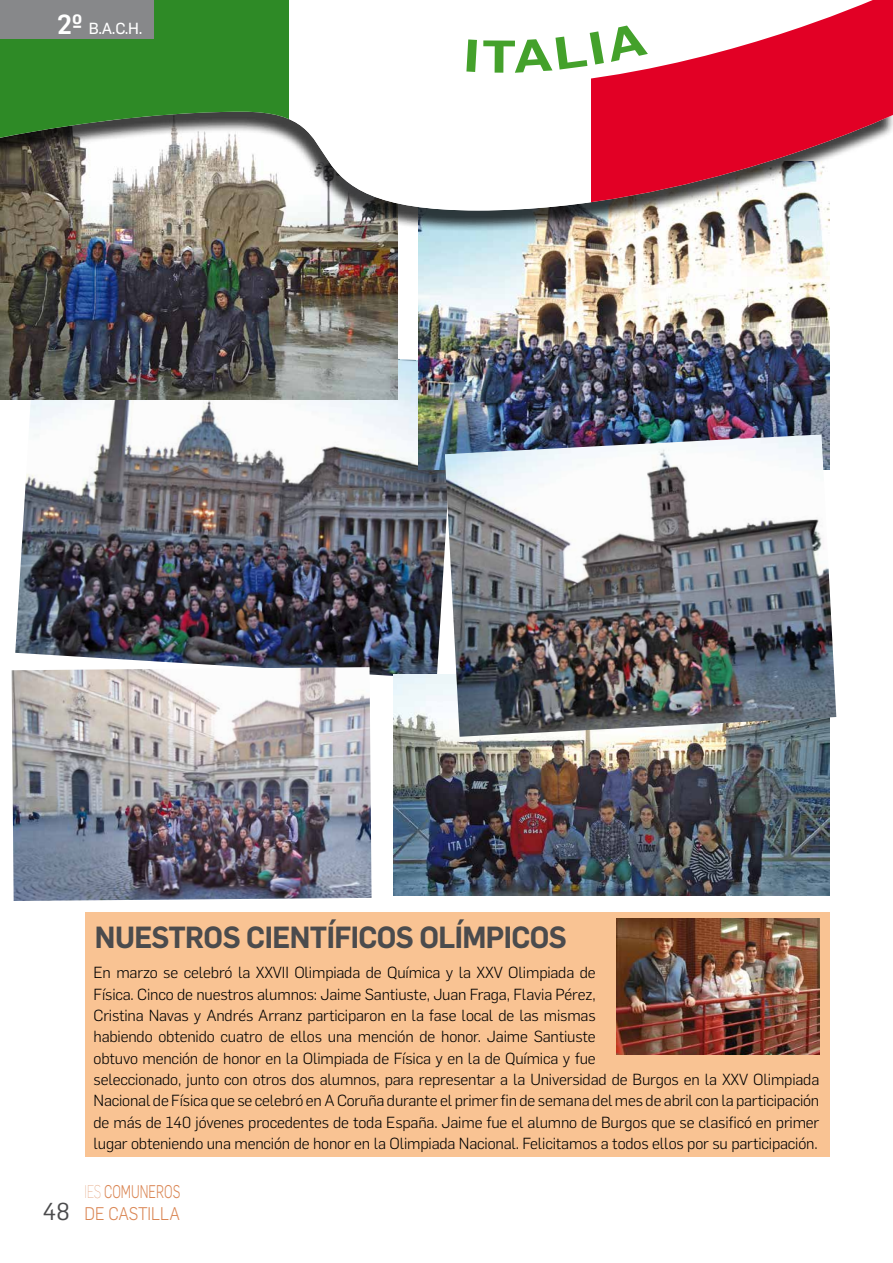
<style>
.page{position:relative;width:893px;height:1263px;background:#fff}
.page>*{position:absolute;margin:0;border:0;box-sizing:border-box;transform-origin:0 0}
.t1{font:600 45px "Flama";color:#44a12b;scale:1.25 1}
.t2{font:600 30px "Flama";letter-spacing:-.02em;color:#4b4b4d;scale:.95 1}
.t3{font:24px "Flama";color:#4b4b4d}
.t4{font:300 18px/21.6px "Flama";color:#da8654;scale:.72 1}
.t5{font:300 15.75px/21.3px "Flama";letter-spacing:-.01em;color:#000}
.t6{font:15.75px "Flama Basic";color:#fff}
.s1{font-family:"Flama";font-weight:500;font-size:27px}
.s2{font-weight:100}
</style>
<div class="page">
<img style="left:15px;top:358px;width:430px;height:318px">
<img style="left:0;top:232px;width:398px;height:168px">
<div style="left:85px;top:912px;width:744px;height:245px;background:#f9c393"></div>
<img style="left:12px;top:667px;width:360px;height:234px">
<img style="left:393px;top:674px;width:436px;height:222px">
<img style="left:418px;top:232px;width:411px;height:238px">
<div style="left:0;top:0;width:893px;height:232px;background:#000;opacity:.75"></div>
<svg style="left:591px;top:0;width:302px;height:210px;fill:#e20025"></svg>
<svg style="left:0;top:0;width:289px;height:210px;fill:#2e8a26"></svg>
<div style="left:289px;top:0;width:302px;height:210px;background:#fff"></div>
<img style="left:445px;top:434px;width:391px;height:303px">
<img style="left:617px;top:918px;width:202px;height:137px">
<div style="left:0;top:0;width:153px;height:38px;background:#87888a"></div>
<svg style="left:591px;top:22px;width:57px;height:51px"></svg>
<p class="t6" style="left:57px;top:18px;width:87px"><span class="s1">2º</span> B.A.C.H.</p>
<h1 class="t1" style="left:482px;top:24px;width:29px">T</h1>
<h2 class="t2" style="left:95px;top:916px;width:498px">NUESTROS CIENTÍFICOS OLÍMPICOS</h2>
<h3 class="t3" style="left:43px;top:1195px;width:29px">48</h3>
<p class="t5" style="left:94px;top:961px;width:727px">En marzo se celebró la XXVII Olimpiada de Química y la XXV Olimpiada de<br>Física. Cinco de nuestros alumnos: Jaime Santiuste, Juan Fraga, Flavia Pérez,<br>Cristina Navas y Andrés Arranz participaron en la fase local de las mismas<br>habiendo obtenido cuatro de ellos una mención de honor. Jaime Santiuste<br>obtuvo mención de honor en la Olimpiada de Física y en la de Química y fue<br>seleccionado, junto con otros dos alumnos, para representar a la Universidad de Burgos en la XXV Olimpiada Nacional de Física que se celebró en A Coruña durante el primer fin de semana del mes de abril con la participación de más de 140 jóvenes procedentes de toda España. Jaime fue el alumno de Burgos que se clasificó en primer lugar obteniendo una mención de honor en la Olimpiada Nacional. Felicitamos a todos ellos por su participación.</p>
<p class="t4" style="left:85px;top:1180px;width:134px"><span class="s2">IES</span> COMUNEROS<br>DE CASTILLA</p>
</div>
